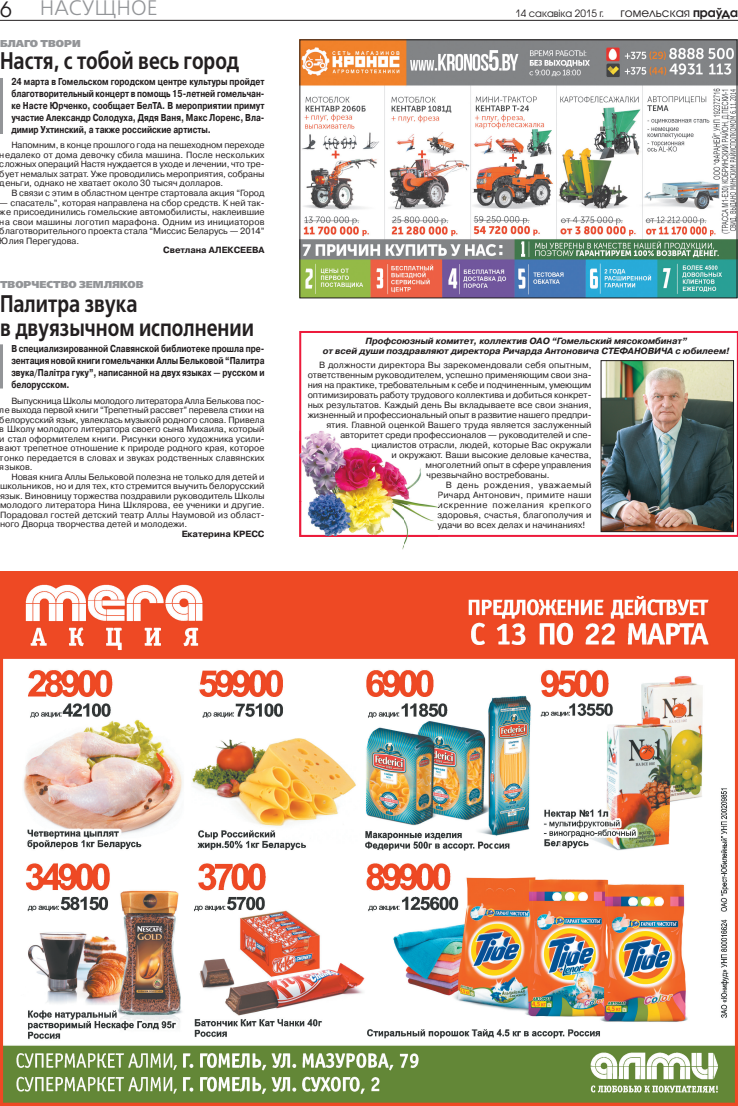
<style>
.page{position:relative;width:738px;height:1106px;background:#fff}
.page>*{position:absolute;margin:0;border:0;box-sizing:border-box;transform-origin:0 0}
.t1{font:700 24px/24px "Free Set C";color:#231f20;scale:.8 1}
.t2{font:21px "Free Set C";color:#939598}
.t3{font:21px "Avant Garde Gothic C";color:#231f20}
.t4{font:12px "Avant Garde Gothic C";color:#231f20}
.t5{font:700 10px/12px "Pragmatica C";color:#231f20;text-align:justify;scale:.8 1}
.t6{font:10px "Free Set Black C";color:#939598}
.t7{font:10px "Avant Garde Gothic C";color:#231f20}
.t8{font:9px "Pragmatica C";color:#231f20}
.t9{font:italic 700 9px/9.5px "Pragmatica C";color:#231f20;text-align:center}
.t10{font:9px "Pragmatica C";letter-spacing:.055em;color:#231f20}
.t11{font:700 9px "Pragmatica C";color:#231f20}
.t12{font:9px "Pragmatica C";letter-spacing:.02em;color:#231f20}
.s1{font-weight:600}
</style>
<div class="page">
<hr style="left:0;top:20px;width:737px;height:1px;background:#231f20">
<img style="left:301px;top:42px;width:433px;height:254px">
<img style="left:0;top:571px;width:737px;height:534px">
<svg style="left:299px;top:331px;width:438px;height:206px"></svg>
<img style="left:602px;top:362px;width:129px;height:168px">
<div style="left:600px;top:360px;width:133px;height:172px;border:1px solid #231f20"></div>
<img style="left:301px;top:431px;width:137px;height:118px">
<img style="left:368px;top:534px;width:70px;height:3px">
<img style="left:299px;top:501px;width:69px;height:36px">
<img style="left:299px;top:431px;width:2px;height:70px">
<img style="left:340px;top:431px;width:98px;height:8px">
<img style="left:372px;top:441px;width:66px;height:8px">
<img style="left:392px;top:451px;width:46px;height:8px">
<svg style="left:426px;top:461px;width:12px;height:18px"></svg>
<svg style="left:437px;top:503px;width:2px;height:26px"></svg>
<hr style="left:0;top:78px;width:3px;height:56px;background:#939598">
<hr style="left:0;top:344px;width:3px;height:44px;background:#939598">
<p class="t3" style="left:0;top:1px;width:13px">6</p>
<p class="t2" style="left:40px;top:-3px;width:119px">НАСУЩНОЕ</p>
<p class="t7" style="left:515px;top:10px;width:90px">14 сакавіка 2015 г.</p>
<p class="t4" style="left:620px;top:8px;width:119px">гомельская <span class="s1">праўда</span></p>
<p class="t6" style="left:0;top:39px;width:82px">БЛАГО ТВОРИ</p>
<p class="t1" style="left:0;top:52px;width:300px">Настя, с тобой весь город</p>
<p class="t5" style="left:11px;top:76px;width:318px">24 марта в Гомельском городском центре культуры пройдет благотворительный концерт в помощь 15-летней гомельчан&shy;ке Насте Юрченко, сообщает БелТА. В мероприятии примут участие Александр Солодуха, Дядя Ваня, Макс Лоренс, Вла&shy;димир Ухтинский, а также российские артисты.</p>
<p class="t8" style="left:11px;top:140px;width:254px">Напомним, в конце прошлого года на пешеходном переходе</p>
<p class="t8" style="left:0;top:150px;width:266px">недалеко от дома девочку сбила машина. После нескольких</p>
<p class="t8" style="left:0;top:159px;width:266px">сложных операций Настя нуждается в уходе и лечении, что тре-</p>
<p class="t8" style="left:0;top:169px;width:266px">бует немалых затрат. Уже проводились мероприятия, собраны</p>
<p class="t8" style="left:0;top:178px;width:224px">деньги, однако не хватает около 30 тысяч долларов.</p>
<p class="t8" style="left:11px;top:188px;width:254px">В связи с этим в областном центре стартовала акция “Город</p>
<p class="t8" style="left:0;top:197px;width:266px">— спасатель”, которая направлена на сбор средств. К ней так-</p>
<p class="t8" style="left:0;top:207px;width:266px">же присоединились гомельские автомобилисты, наклеившие</p>
<p class="t8" style="left:0;top:216px;width:266px">на свои машины логотип марафона. Одним из инициаторов</p>
<p class="t8" style="left:0;top:226px;width:266px">благотворительного проекта стала “Миссис Беларусь — 2014”</p>
<p class="t8" style="left:0;top:235px;width:81px">Юлия Перегудова.</p>
<p class="t11" style="left:163px;top:246px;width:103px">Светлана АЛЕКСЕЕВА</p>
<p class="t6" style="left:0;top:280px;width:145px">ТВОРЧЕСТВО ЗЕМЛЯКОВ</p>
<p class="t1" style="left:0;top:295px;width:319px">Палитра звука<br>в двуязычном исполнении</p>
<p class="t5" style="left:11px;top:343px;width:318px">В специализированной Славянской библиотеке прошла пре&shy;зентация новой книги гомельчанки Аллы Бельковой “Палитра звука/Палiтра гуку”, написанной на двух языках — русском и белорусском.</p>
<p class="t8" style="left:11px;top:395px;width:254px">Выпускница Школы молодого литератора Алла Белькова пос-</p>
<p class="t8" style="left:0;top:405px;width:266px">ле выхода первой книги “Трепетный рассвет” перевела стихи на</p>
<p class="t8" style="left:0;top:414px;width:266px">белорусский язык, увлеклась музыкой родного слова. Привела</p>
<p class="t8" style="left:0;top:424px;width:266px">в Школу молодого литератора своего сына Михаила, который</p>
<p class="t8" style="left:0;top:433px;width:266px">и стал оформителем книги. Рисунки юного художника усили-</p>
<p class="t8" style="left:0;top:443px;width:266px">вают трепетное отношение к природе родного края, которое</p>
<p class="t8" style="left:0;top:452px;width:266px">тонко передается в словах и звуках родственных славянских</p>
<p class="t8" style="left:0;top:462px;width:34px">языков.</p>
<p class="t8" style="left:11px;top:471px;width:254px">Новая книга Аллы Бельковой полезна не только для детей и</p>
<p class="t8" style="left:0;top:481px;width:266px">школьников, но и для тех, кто стремится выучить белорусский</p>
<p class="t8" style="left:0;top:490px;width:266px">язык. Виновницу торжества поздравили руководитель Школы</p>
<p class="t8" style="left:0;top:500px;width:266px">молодого литератора Нина Шклярова, ее ученики и другие.</p>
<p class="t8" style="left:0;top:509px;width:266px">Порадовал гостей детский театр Аллы Наумовой из област-</p>
<p class="t8" style="left:0;top:519px;width:189px">ного Дворца творчества детей и молодежи.</p>
<p class="t11" style="left:181px;top:530px;width:84px">Екатерина КРЕСС</p>
<p class="t9" style="left:322px;top:337px;width:408px">Профсоюзный комитет, коллектив ОАО “Гомельский мясокомбинат”<br>от всей души поздравляют директора Ричарда Антоновича СТЕФАНОВИЧА с юбилеем!</p>
<p class="t8" style="left:319px;top:359px;width:274px">В должности директора Вы зарекомендовали себя опытным,</p>
<p class="t8" style="left:307px;top:369px;width:285px">ответственным руководителем, успешно применяющим свои зна-</p>
<p class="t8" style="left:307px;top:379px;width:285px">ния на практике, требовательным к себе и подчиненным, умеющим</p>
<p class="t8" style="left:307px;top:389px;width:285px">оптимизировать работу трудового коллектива и добиться конкрет-</p>
<p class="t8" style="left:307px;top:399px;width:285px">ных результатов. Каждый день Вы вкладываете все свои знания,</p>
<p class="t8" style="left:307px;top:409px;width:285px">жизненный и профессиональный опыт в развитие нашего предпри-</p>
<p class="t8" style="left:326px;top:419px;width:266px">ятия. Главной оценкой Вашего труда является заслуженный</p>
<p class="t8" style="left:340px;top:429px;width:252px">авторитет среди профессионалов — руководителей и спе-</p>
<p class="t8" style="left:371px;top:439px;width:221px">циалистов отрасли, людей, которые Вас окружали</p>
<p class="t8" style="left:391px;top:449px;width:201px">и окружают. Ваши высокие деловые качества,</p>
<p class="t8" style="left:425px;top:459px;width:167px">многолетний опыт в сфере управления</p>
<p class="t8" style="left:426px;top:469px;width:124px">чрезвычайно востребованы.</p>
<p class="t10" style="left:445px;top:479px;width:147px">В день рождения, уважаемый</p>
<p class="t12" style="left:437px;top:489px;width:155px">Ричард Антонович, примите наши</p>
<p class="t10" style="left:437px;top:499px;width:155px">искренние пожелания крепкого</p>
<p class="t8" style="left:437px;top:509px;width:155px">здо ровья, счастья, благополучия и</p>
<p class="t8" style="left:437px;top:519px;width:149px">удачи во всех делах и начинаниях!</p>
</div>
